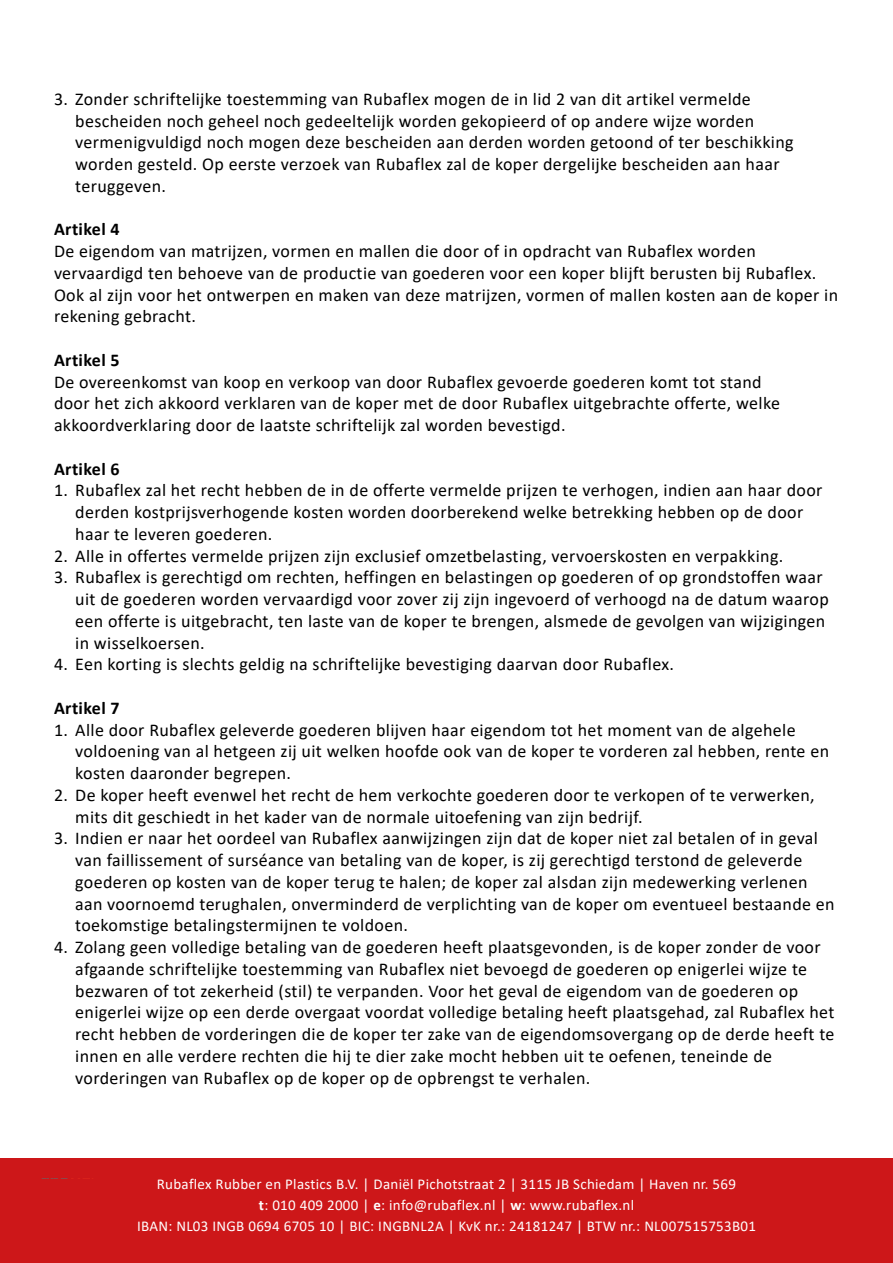
<style>
.page{position:relative;width:893px;height:1263px;background:#fff}
.page>*{position:absolute;margin:0;border:0;box-sizing:border-box;transform-origin:0 0}
.t1{font:18px/21.8px "Calibri";letter-spacing:.02em;color:#000}
.t2{font:700 18px "Calibri";letter-spacing:.02em;color:#000}
.t3{font:15px/21px "Calibri";letter-spacing:.02em;color:#fff;text-align:center}
.s1{font-weight:700}
</style>
<div class="page">
<div style="left:0;top:1159px;width:893px;height:104px;background:#cd1719"></div>
<svg style="left:41px;top:1178px;width:48px;height:1px"></svg>
<p class="t1" style="left:75px;top:88px;width:720px;text-indent:-21px">3. Zonder schriftelijke toestemming van Rubaflex mogen de in lid 2 van dit artikel vermelde bescheiden noch geheel noch gedeeltelijk worden gekopieerd of op andere wijze worden vermenigvuldigd noch mogen deze bescheiden aan derden worden getoond of ter beschikking worden gesteld. Op eerste verzoek van Rubaflex zal de koper dergelijke bescheiden aan haar teruggeven.</p>
<p class="t2" style="left:54px;top:217px;width:67px">Artikel 4</p>
<p class="t1" style="left:54px;top:240px;width:786px">De eigendom van matrijzen, vormen en mallen die door of in opdracht van Rubaflex worden vervaardigd ten behoeve van de productie van goederen voor een koper blijft berusten bij Rubaflex.<br>Ook al zijn voor het ontwerpen en maken van deze matrijzen, vormen of mallen kosten aan de koper in rekening gebracht.</p>
<p class="t2" style="left:54px;top:347px;width:67px">Artikel 5</p>
<p class="t1" style="left:54px;top:370px;width:727px">De overeenkomst van koop en verkoop van door Rubaflex gevoerde goederen komt tot stand door het zich akkoord verklaren van de koper met de door Rubaflex uitgebrachte offerte, welke akkoordverklaring door de laatste schriftelijk zal worden bevestigd.</p>
<p class="t2" style="left:54px;top:456px;width:67px">Artikel 6</p>
<p class="t1" style="left:75px;top:479px;width:749px;text-indent:-21px">1. Rubaflex zal het recht hebben de in de offerte vermelde prijzen te verhogen, indien aan haar door derden kostprijsverhogende kosten worden doorberekend welke betrekking hebben op de door haar te leveren goederen.</p>
<p class="t1" style="left:54px;top:544px;width:731px">2. Alle in offertes vermelde prijzen zijn exclusief omzetbelasting, vervoerskosten en verpakking.</p>
<p class="t1" style="left:75px;top:566px;width:755px;text-indent:-21px">3. Rubaflex is gerechtigd om rechten, heffingen en belastingen op goederen of op grondstoffen waar uit de goederen worden vervaardigd voor zover zij zijn ingevoerd of verhoogd na de datum waarop een offerte is uitgebracht, ten laste van de koper te brengen, alsmede de gevolgen van wijzigingen in wisselkoersen.</p>
<p class="t1" style="left:54px;top:653px;width:622px">4. Een korting is slechts geldig na schriftelijke bevestiging daarvan door Rubaflex.</p>
<p class="t2" style="left:54px;top:695px;width:67px">Artikel 7</p>
<p class="t1" style="left:75px;top:718px;width:755px;text-indent:-21px">1. Alle door Rubaflex geleverde goederen blijven haar eigendom tot het moment van de algehele voldoening van al hetgeen zij uit welken hoofde ook van de koper te vorderen zal hebben, rente en kosten daaronder begrepen.</p>
<p class="t1" style="left:75px;top:783px;width:741px;text-indent:-21px">2. De koper heeft evenwel het recht de hem verkochte goederen door te verkopen of te verwerken, mits dit geschiedt in het kader van de normale uitoefening van zijn bedrijf.</p>
<p class="t1" style="left:75px;top:827px;width:761px;text-indent:-21px">3. Indien er naar het oordeel van Rubaflex aanwijzingen zijn dat de koper niet zal betalen of in geval van faillissement of surséance van betaling van de koper, is zij gerechtigd terstond de geleverde goederen op kosten van de koper terug te halen; de koper zal alsdan zijn medewerking verlenen aan voornoemd terughalen, onverminderd de verplichting van de koper om eventueel bestaande en toekomstige betalingstermijnen te voldoen.</p>
<p class="t1" style="left:75px;top:936px;width:761px;text-indent:-21px">4. Zolang geen volledige betaling van de goederen heeft plaatsgevonden, is de koper zonder de voor afgaande schriftelijke toestemming van Rubaflex niet bevoegd de goederen op enigerlei wijze te bezwaren of tot zekerheid (stil) te verpanden. Voor het geval de eigendom van de goederen op enigerlei wijze op een derde overgaat voordat volledige betaling heeft plaatsgehad, zal Rubaflex het recht hebben de vorderingen die de koper ter zake van de eigendomsovergang op de derde heeft te innen en alle verdere rechten die hij te dier zake mocht hebben uit te oefenen, teneinde de vorderingen van Rubaflex op de koper op de opbrengst te verhalen.</p>
<p class="t3" style="left:137px;top:1173px;width:620px">Rubaflex Rubber en Plastics B.V. | Daniël Pichotstraat 2 | 3115 JB Schiedam | Haven nr. 569<br><span class="s1">t</span>: 010 409 2000 | <span class="s1">e</span>: info@rubaflex.nl | <span class="s1">w</span>: www.rubaflex.nl<br>IBAN: NL03 INGB 0694 6705 10 | BIC: INGBNL2A | KvK nr.: 24181247 | BTW nr.: NL007515753B01</p>
</div>
